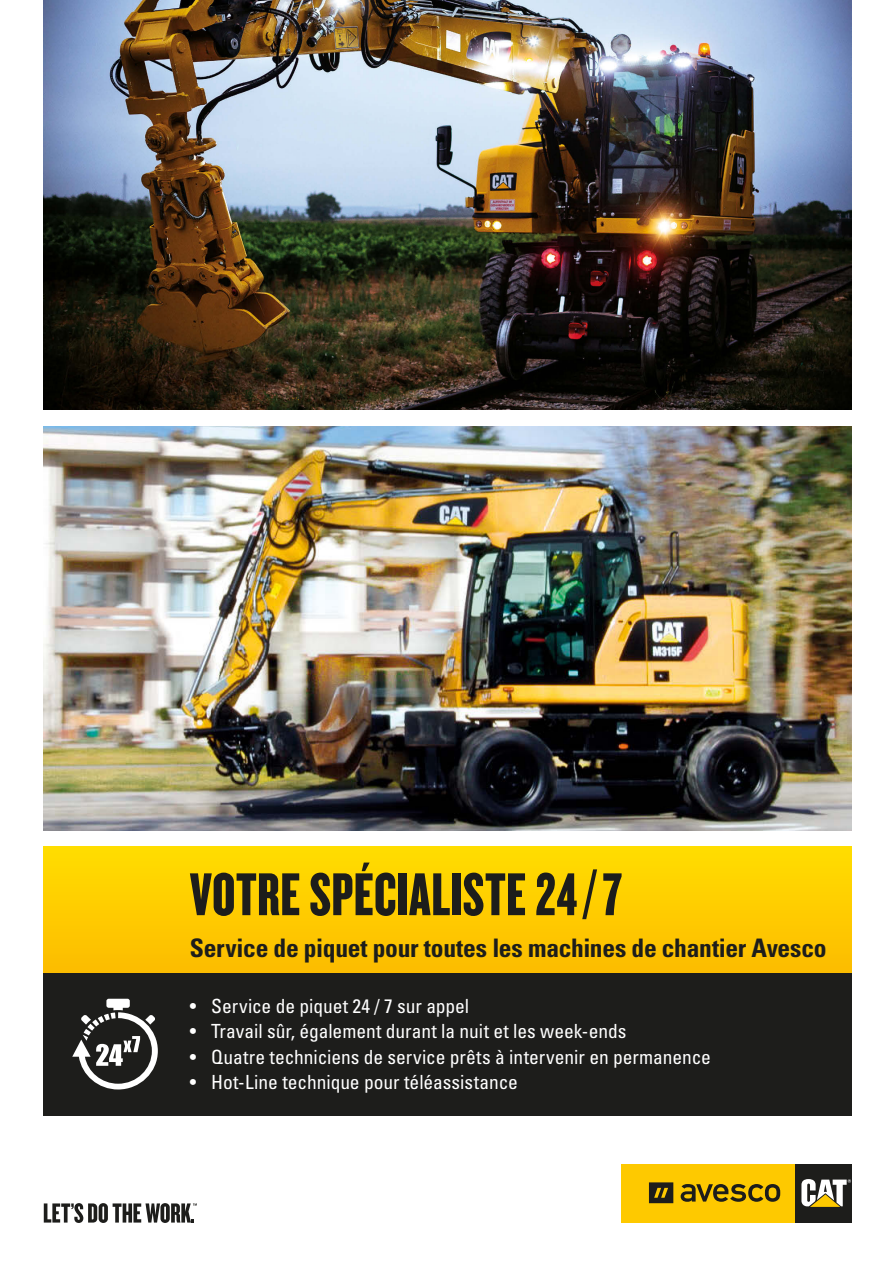
<style>
.page{position:relative;width:896px;height:1266px;background:#fff}
.page>*{position:absolute;margin:0;border:0;box-sizing:border-box;transform-origin:0 0}
.t1{font:62.7px "Knockout HTF68 Full Featherwt";letter-spacing:.01em;color:#1d1d1b}
.t2{font:700 condensed 25.5px "Univers LT Std";letter-spacing:-.01em;color:#1d1d1b}
.t3{font:condensed 19.5px "Univers LT Std";letter-spacing:-.005em;color:#fff}
</style>
<div class="page">
<img style="left:44px;top:0;width:807px;height:409px">
<img style="left:44px;top:426px;width:807px;height:404px">
<div style="left:621px;top:1163px;width:173px;height:59px;background:#fec900"></div>
<div style="left:794px;top:1163px;width:57px;height:59px;background:#1d1d1b"></div>
<svg style="left:680px;top:1184px;width:100px;height:17px"></svg>
<svg style="left:649px;top:1182px;width:24px;height:21px"></svg>
<svg style="left:801px;top:1179px;width:50px;height:27px"></svg>
<div style="left:44px;top:846px;width:807px;height:126px;background:linear-gradient(to bottom,#fd0,#fdbd00)"></div>
<div style="left:44px;top:972px;width:807px;height:143px;background:#1d1d1b"></div>
<svg style="left:72px;top:998px;width:86px;height:91px"></svg>
<svg style="left:44px;top:1203px;width:153px;height:19px"></svg>
<h1 class="t1" style="left:190px;top:862px;width:434px">VOTRE SPÉCIALISTE 24/7</h1>
<h2 class="t2" style="left:190px;top:932px;width:638px">Service de piquet pour toutes les machines de chantier Avesco</h2>
<p class="t3" style="left:190px;top:993px;width:281px">• Service de piquet 24 / 7 sur appel</p>
<p class="t3" style="left:190px;top:1018px;width:438px">• Travail sûr, également durant la nuit et les week-ends</p>
<p class="t3" style="left:190px;top:1044px;width:522px">• Quatre techniciens de service prêts à intervenir en permanence</p>
<p class="t3" style="left:190px;top:1070px;width:329px">• Hot-Line technique pour téléassistance</p>
</div>
